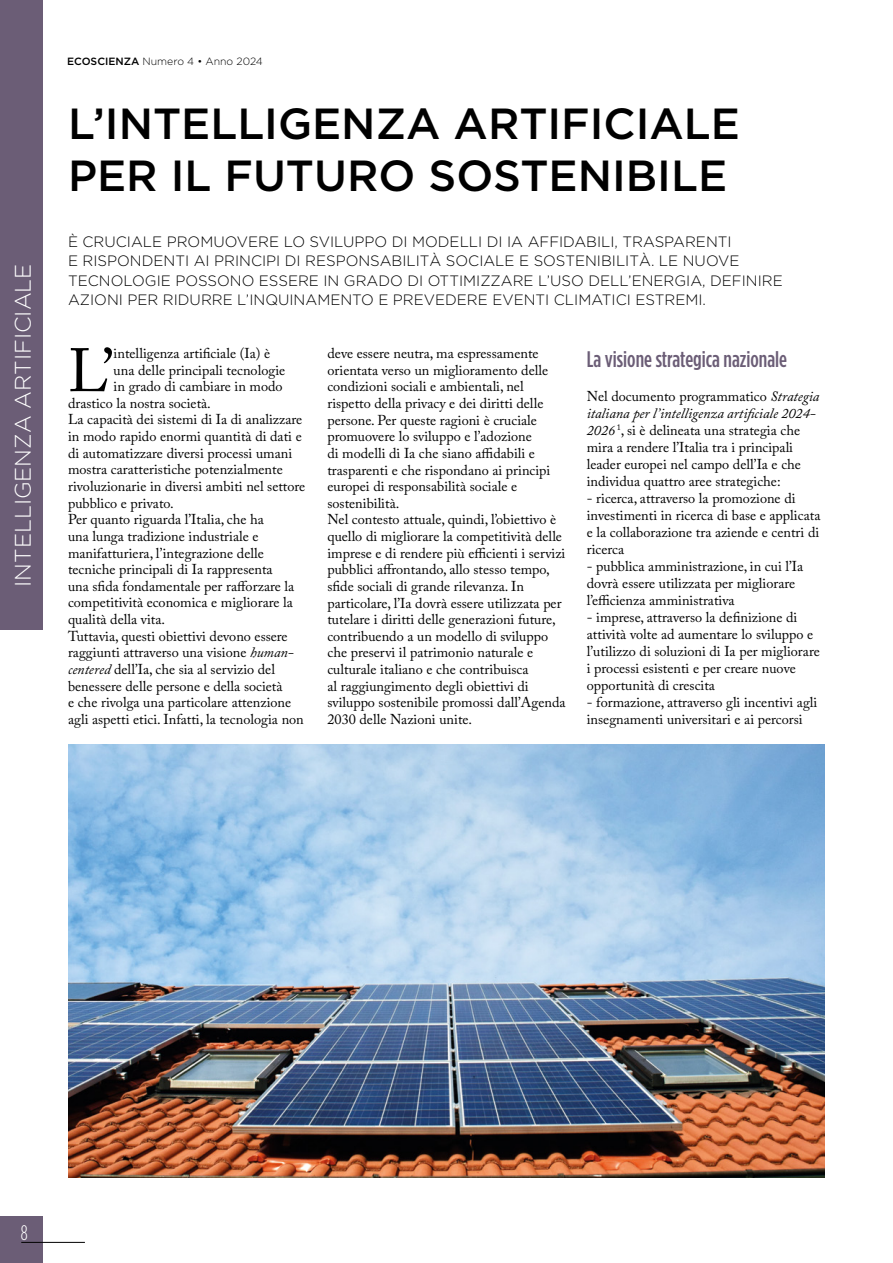
<style>
.page{position:relative;width:893px;height:1263px;background:#fff}
.page>*{position:absolute;margin:0;border:0;box-sizing:border-box;transform-origin:0 0}
.testo_primo_paragrafo{font:60.6px "Adobe Caslon Pro";color:#000}
.Titolo_articolo{font:500 43.5px/52.5px "Gotham HTF";color:#000}
.titolo_paragrafo{font:500 condensed 22.5px "Gotham HTF";color:#6b5d76}
.t1{font:300 22.5px "Gotham HTF";color:#fff}
.t2{font:300 condensed 21px "Gotham HTF";color:#fff}
.Sottotitolo_articolo{font:300 15px/19.5px "Gotham HTF";color:#000}
.testo_principale{font:14.25px/16.6px "Adobe Caslon Pro";color:#000}
.testo_primo_paragrafo-2{font:14.25px "Adobe Caslon Pro";color:#000}
.t3{font:300 10.5px "Gotham HTF";color:#000}
.s1{font-weight:500}
.s2{font-style:italic}
</style>
<div class="page">
<div style="left:0;top:1216px;width:43px;height:47px;background:#6b5d76"></div>
<hr style="left:21px;top:1242px;width:64px;height:1px;background:#000">
<div style="left:0;top:0;width:43px;height:629px;background:#6b5d76"></div>
<img style="left:68px;top:744px;width:757px;height:434px">
<h3 class="t1" style="left:11px;top:587px;width:325px;rotate:-90deg">INTELLIGENZA ARTIFICIALE</h3>
<p class="t3" style="left:67px;top:56px;width:197px"><span class="s1">ECOSCIENZA</span> Numero 4 • Anno 2024</p>
<p class="Titolo_articolo" style="left:68px;top:96px;width:673px">L’INTELLIGENZA ARTIFICIALE<br>PER IL FUTURO SOSTENIBILE</p>
<p class="Sottotitolo_articolo" style="left:68px;top:231px;width:716px">È CRUCIALE PROMUOVERE LO SVILUPPO DI MODELLI DI IA AFFIDABILI, TRASPARENTI<br>E RISPONDENTI AI PRINCIPI DI RESPONSABILITÀ SOCIALE E SOSTENIBILITÀ. LE NUOVE TECNOLOGIE POSSONO ESSERE IN GRADO DI OTTIMIZZARE L’USO DELL’ENERGIA, DEFINIRE AZIONI PER RIDURRE L’INQUINAMENTO E PREVEDERE EVENTI CLIMATICI ESTREMI.</p>
<p class="testo_primo_paragrafo" style="left:68px;top:335px;width:47px">L’</p>
<p class="testo_primo_paragrafo-2" style="left:114px;top:345px;width:158px">intelligenza artificiale (Ia) è</p>
<p class="testo_primo_paragrafo-2" style="left:114px;top:361px;width:173px">una delle principali tecnologie</p>
<p class="testo_primo_paragrafo-2" style="left:114px;top:378px;width:171px">in grado di cambiare in modo</p>
<p class="testo_primo_paragrafo-2" style="left:68px;top:394px;width:144px">drastico la nostra società.</p>
<p class="testo_principale" style="left:68px;top:411px;width:239px">La capacità dei sistemi di Ia di analizzare in modo rapido enormi quantità di dati e di automatizzare diversi processi umani mostra caratteristiche potenzialmente rivoluzionarie in diversi ambiti nel settore pubblico e privato.</p>
<p class="testo_principale" style="left:68px;top:511px;width:228px">Per quanto riguarda l’Italia, che ha<br>una lunga tradizione industriale e manifatturiera, l’integrazione delle tecniche principali di Ia rappresenta una sfida fondamentale per rafforzare la competitività economica e migliorare la qualità della vita.</p>
<p class="testo_principale" style="left:68px;top:627px;width:237px">Tuttavia, questi obiettivi devono essere raggiunti attraverso una visione <span class="s2">human&shy;centered</span> dell’Ia, che sia al servizio del benessere delle persone e della società<br>e che rivolga una particolare attenzione agli aspetti etici. Infatti, la tecnologia non</p>
<p class="testo_principale" style="left:327px;top:345px;width:224px">deve essere neutra, ma espressamente orientata verso un miglioramento delle condizioni sociali e ambientali, nel rispetto della privacy e dei diritti delle persone. Per queste ragioni è cruciale promuovere lo sviluppo e l’adozione<br>di modelli di Ia che siano affidabili e trasparenti e che rispondano ai principi europei di responsabilità sociale e sostenibilità.</p>
<p class="testo_principale" style="left:327px;top:511px;width:240px">Nel contesto attuale, quindi, l’obiettivo è quello di migliorare la competitività delle imprese e di rendere più efficienti i servizi pubblici affrontando, allo stesso tempo, sfide sociali di grande rilevanza. In particolare, l’Ia dovrà essere utilizzata per tutelare i diritti delle generazioni future, contribuendo a un modello di sviluppo che preservi il patrimonio naturale e culturale italiano e che contribuisca<br>al raggiungimento degli obiettivi di sviluppo sostenibile promossi dall’Agenda 2030 delle Nazioni unite.</p>
<p class="titolo_paragrafo" style="left:587px;top:347px;width:202px">La visione strategica nazionale</p>
<p class="testo_principale" style="left:587px;top:387px;width:234px">Nel documento programmatico <span class="s2">Strategia italiana per l’intelligenza artificiale 2024- 2026</span> <sup>1</sup>, si è delineata una strategia che mira a rendere l’Italia tra i principali leader europei nel campo dell’Ia e che individua quattro aree strategiche:</p>
<p class="testo_principale" style="left:587px;top:489px;width:235px">- ricerca, attraverso la promozione di investimenti in ricerca di base e applicata e la collaborazione tra aziende e centri di ricerca</p>
<p class="testo_principale" style="left:587px;top:557px;width:218px">- pubblica amministrazione, in cui l’Ia dovrà essere utilizzata per migliorare l’efficienza amministrativa</p>
<p class="testo_principale" style="left:587px;top:608px;width:234px">- imprese, attraverso la definizione di attività volte ad aumentare lo sviluppo e l’utilizzo di soluzioni di Ia per migliorare i processi esistenti e per creare nuove opportunità di crescita</p>
<p class="testo_principale" style="left:587px;top:694px;width:232px">- formazione, attraverso gli incentivi agli insegnamenti universitari e ai percorsi</p>
<h3 class="t2" style="left:21px;top:1221px;width:8px">8</h3>
</div>
